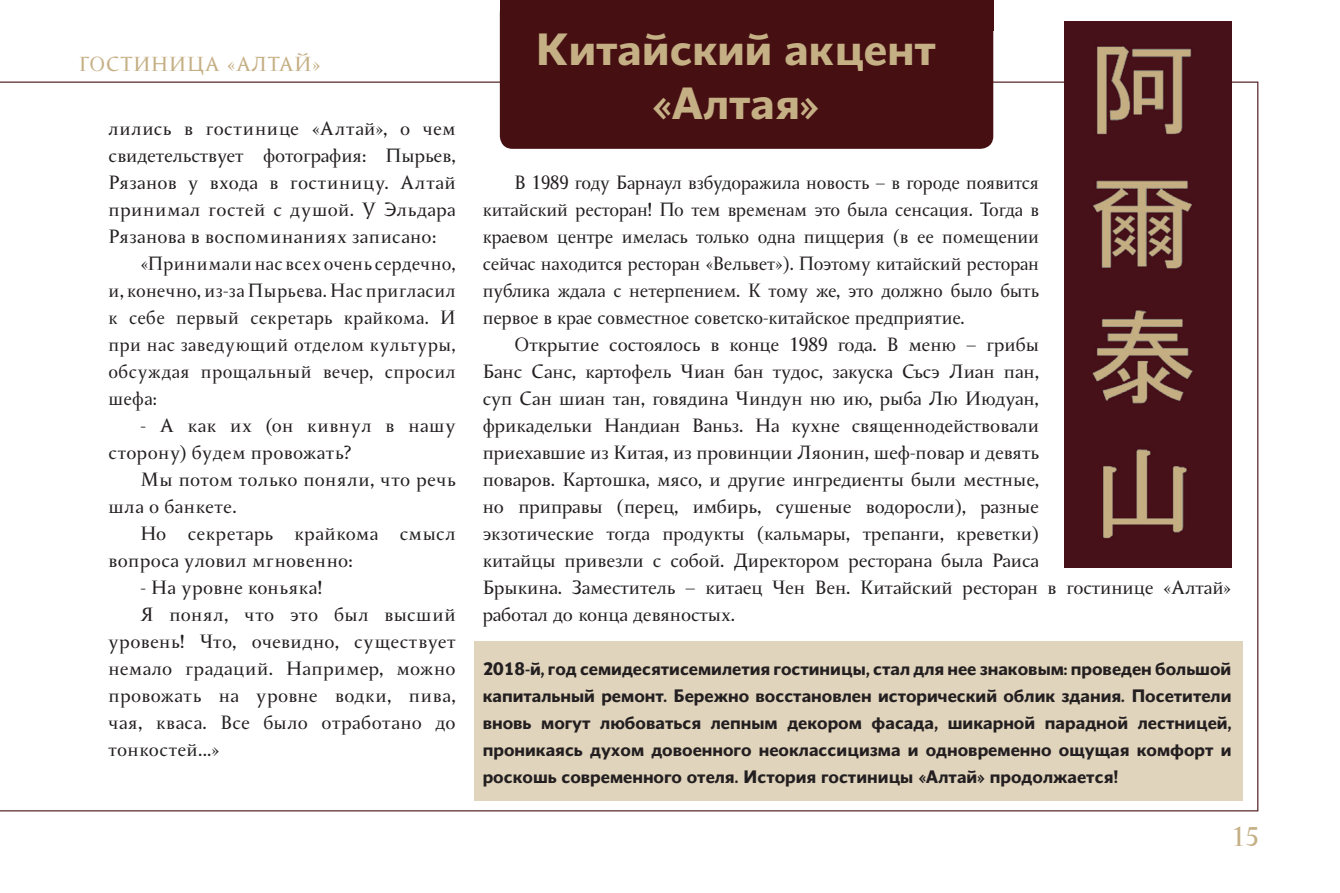
<style>
.page{position:relative;width:1340px;height:893px;background:#fff}
.page>*{position:absolute;margin:0;border:0;box-sizing:border-box;transform-origin:0 0}
.t1{font:700 45px/54px "Conqueror Sans";color:#c5af84;text-align:center}
.t2{font:27px "Conqueror";color:#c5af84}
.t3{font:20.25px "Conqueror";letter-spacing:.04em;color:#c5af84}
.t4{font:19.12px/27px "Conqueror";color:#231f20}
.t5{font:19.12px/27px "Conqueror";color:#231f20;text-align:justify;scale:.96 1}
.t6{font:19.12px/27px "Conqueror";letter-spacing:.025em;color:#231f20}
.t7{font:19.12px/27px "Conqueror";letter-spacing:.02em;color:#231f20}
.t8{font:19.12px "Conqueror";letter-spacing:.03em;color:#231f20}
.t9{font:700 18px/27px "Conqueror Sans";color:#231f20;text-align:justify}
</style>
<div class="page">
<div style="left:474px;top:641px;width:769px;height:160px;background:#e1d4bd"></div>
<div style="left:500px;top:0;width:493px;height:149px;background:#460f12;border-radius:13px"></div>
<div style="left:500px;top:0;width:493px;height:31px;background:#460f12"></div>
<img style="left:1064px;top:22px;width:167px;height:545px">
<p class="t3" style="left:79px;top:52px;width:243px">ГОСТИНИЦА «АЛТАЙ»</p>
<p class="t4" style="left:108px;top:115px;width:349px;text-align:justify">лились в гостинице «Алтай», о чем свидетельствует фотография: Пырьев, Рязанов у входа в гостиницу. Алтай принимал гостей с душой. У Эльдара Рязанова в воспоминаниях записано:</p>
<p class="t5" style="left:108px;top:250px;width:363px;text-indent:32px">«Принимали нас всех очень сердечно, и, конечно, из-за Пырьева. Нас пригласил к себе первый секретарь крайкома. И при нас заведующий отделом культуры, обсуждая прощальный вечер, спросил шефа:</p>
<p class="t6" style="left:108px;top:412px;width:349px;text-indent:32px">- А как их (он кивнул в нашу сторону) будем провожать?</p>
<p class="t7" style="left:108px;top:466px;width:349px;text-indent:32px">Мы потом только поняли, что речь шла о банкете.</p>
<p class="t6" style="left:108px;top:520px;width:349px;text-indent:32px">Но секретарь крайкома смысл вопроса уловил мгновенно:</p>
<p class="t7" style="left:140px;top:574px;width:183px">- На уровне коньяка!</p>
<p class="t7" style="left:140px;top:601px;width:317px">Я понял, что это был высший</p>
<p class="t7" style="left:108px;top:628px;width:349px">уровень! Что, очевидно, существует</p>
<p class="t8" style="left:108px;top:657px;width:349px">немало градаций. Например, можно</p>
<p class="t6" style="left:108px;top:682px;width:349px">провожать на уровне водки, пива,</p>
<p class="t6" style="left:108px;top:709px;width:349px">чая, кваса. Все было отработано до</p>
<p class="t7" style="left:108px;top:736px;width:113px">тонкостей...»</p>
<h1 class="t1" style="left:535px;top:23px;width:402px">Китайский акцент «Алтая»</h1>
<p class="t5" style="left:482px;top:169px;width:581px;text-indent:32px">В 1989 году Барнаул взбудоражила новость – в городе появится китайский ресторан! По тем временам это была сенсация. Тогда в краевом центре имелась только одна пиццерия (в ее помещении сейчас находится ресторан «Вельвет»). Поэтому китайский ресторан публика ждала с нетерпением. К тому же, это должно было быть первое в крае совместное советско-китайское предприятие.</p>
<p class="t4" style="left:482px;top:331px;width:750px;text-indent:32px">Открытие состоялось в конце 1989 года. В меню – грибы<br>Банс Санс, картофель Чиан бан тудос, закуска Съсэ Лиан пан,<br>суп Сан шиан тан, говядина Чиндун ню ию, рыба Лю Июдуан,<br>фрикадельки Нандиан Ваньз. На кухне священнодействовали<br>приехавшие из Китая, из провинции Ляонин, шеф-повар и девять<br>поваров. Картошка, мясо, и другие ингредиенты были местные,<br>но приправы (перец, имбирь, сушеные водоросли), разные<br>экзотические тогда продукты (кальмары, трепанги, креветки)<br>китайцы привезли с собой. Директором ресторана была Раиса<br>Брыкина. Заместитель – китаец Чен Вен. Китайский ресторан в гостинице «Алтай» работал до конца девяностых.</p>
<p class="t9" style="left:482px;top:656px;width:750px">2018-й, год семидесятисемилетия гостиницы, стал для нее знаковым: проведен большой капитальный ремонт. Бережно восстановлен исторический облик здания. Посетители вновь могут любоваться лепным декором фасада, шикарной парадной лестницей, проникаясь духом довоенного неоклассицизма и одновременно ощущая комфорт и роскошь современного отеля. История гостиницы «Алтай» продолжается!</p>
<h2 class="t2" style="left:1231px;top:819px;width:28px">15</h2>
</div>
